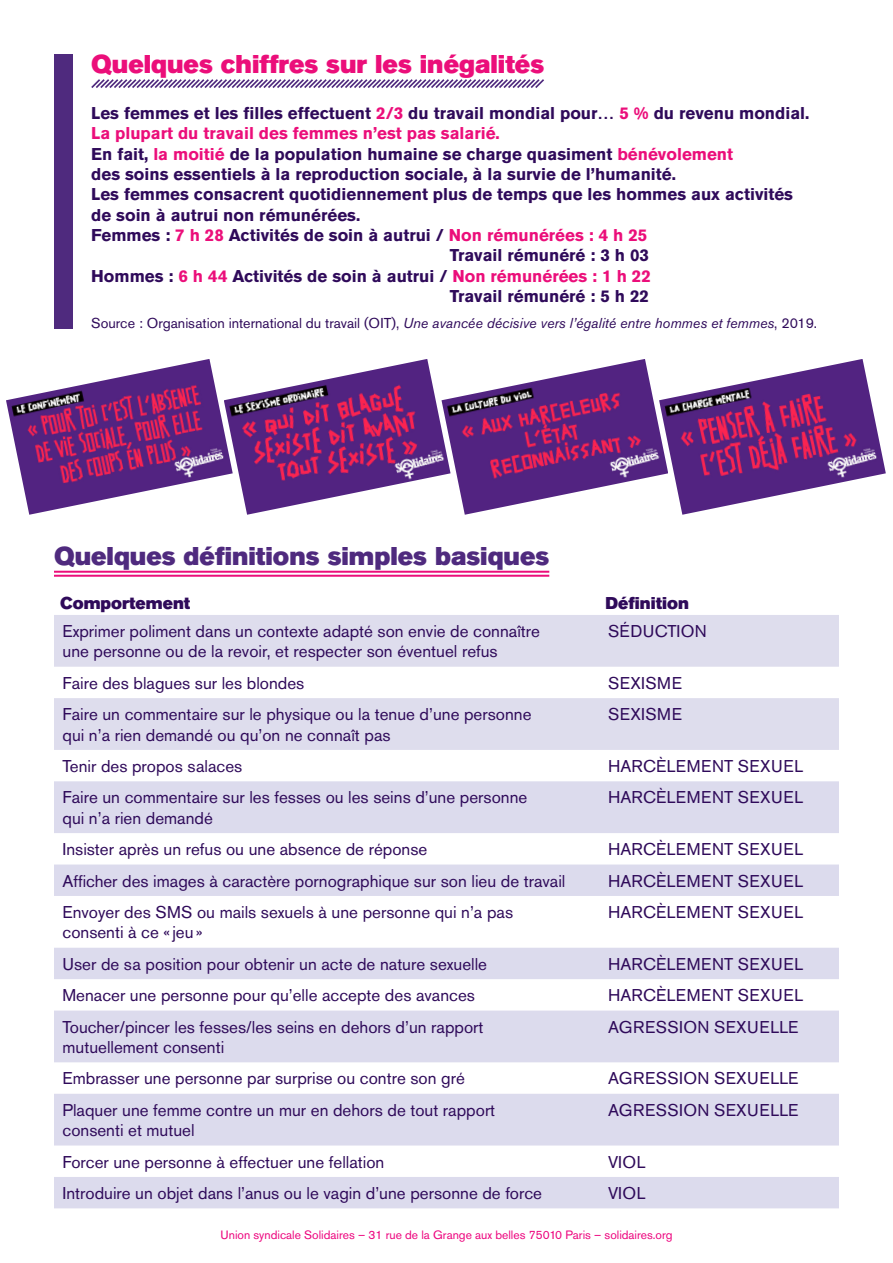
<style>
.page{position:relative;width:893px;height:1263px;background:#fff}
.page>*{position:absolute;margin:0;border:0;box-sizing:border-box;transform-origin:0 0}
.autre_titre_2{font:25.5px "Akzidenz Grotesk Std Super";color:#4f2a7e}
.autre_titre{font:25.5px "Akzidenz Grotesk Std Super";color:#eb0e7a}
.Style_de_paragraphe{font:16.95px/20.4px "Akzidenz Grotesk Std";color:#2f0a5a}
.Style_de_paragraphe-2{font:700 16.95px/20.4px "Akzidenz Grotesk Std";color:#2f0a5a}
.Style_de_paragraphe-3{font:16.95px "Akzidenz Grotesk Std";letter-spacing:.02em;color:#2f0a5a}
.Style_de_paragraphe-4{font:700 16.95px "Akzidenz Grotesk Std";color:#eb0e7a}
.Style_de_paragraphe-5{font:16.95px "Akzidenz Grotesk Std Super";color:#2f0a5a}
.Style_de_paragraphe-6{font:14.25px "Akzidenz Grotesk Std";color:#2f0a5a}
.t1{font:12px "Akzidenz Grotesk Std";color:#ed027d}
.s1{color:#eb0e7a}
.s2{font-style:italic}
</style>
<div class="page">
<svg style="left:91px;top:79px;width:453px;height:9px"></svg>
<hr style="left:54px;top:571px;width:495px;height:2px;background:#eb0e7a">
<hr style="left:54px;top:575px;width:495px;height:2px;background:#eb0e7a">
<svg style="left:54px;top:615px;width:785px;height:135px;fill:#dedded"></svg>
<svg style="left:54px;top:781px;width:785px;height:427px;fill:#dcdbed"></svg>
<div style="left:54px;top:54px;width:18px;height:274px;background:#4f2a7e"></div>
<img style="left:668px;top:359px;width:218px;height:156px">
<img style="left:6px;top:359px;width:218px;height:156px">
<img style="left:224px;top:359px;width:217px;height:156px">
<img style="left:441px;top:359px;width:227px;height:156px">
<p class="autre_titre" style="left:91px;top:49px;width:454px">Quelques chiffres sur les inégalités</p>
<p class="Style_de_paragraphe-2" style="left:91px;top:103px;width:720px">Les femmes et les filles effectuent <span class="s1">2/3</span> du travail mondial pour… <span class="s1">5 %</span> du revenu mondial.</p>
<p class="Style_de_paragraphe-4" style="left:91px;top:124px;width:410px">La plupart du travail des femmes n’est pas salarié.</p>
<p class="Style_de_paragraphe-2" style="left:91px;top:144px;width:643px">En fait, <span class="s1">la moitié</span> de la population humaine se charge quasiment <span class="s1">bénévolement </span>des soins essentiels à la reproduction sociale, à la survie de l’humanité.</p>
<p class="Style_de_paragraphe-2" style="left:91px;top:184px;width:703px">Les femmes consacrent quotidiennement plus de temps que les hommes aux activités de soin à autrui non rémunérées.</p>
<p class="Style_de_paragraphe-2" style="left:91px;top:225px;width:558px">Femmes : <span class="s1">7 h 28</span> Activités de soin à autrui / <span class="s1">Non rémunérées : 4 h 25</span></p>
<p class="Style_de_paragraphe-2" style="left:450px;top:245px;width:201px">Travail rémunéré : 3 h 03</p>
<p class="Style_de_paragraphe-2" style="left:91px;top:266px;width:561px">Hommes : <span class="s1">6 h 44</span> Activités de soin à autrui / <span class="s1">Non rémunérées : 1 h 22</span></p>
<p class="Style_de_paragraphe-2" style="left:450px;top:286px;width:201px">Travail rémunéré : 5 h 22</p>
<p class="Style_de_paragraphe-6" style="left:91px;top:315px;width:727px">Source : Organisation international du travail (OIT), <span class="s2">Une avancée décisive vers l’égalité entre hommes et femmes</span>, 2019.</p>
<p class="autre_titre_2" style="left:54px;top:541px;width:497px">Quelques définitions simples basiques</p>
<p class="Style_de_paragraphe-5" style="left:60px;top:593px;width:132px">Comportement</p>
<p class="Style_de_paragraphe-5" style="left:606px;top:593px;width:85px">Définition</p>
<p class="Style_de_paragraphe" style="left:63px;top:621px;width:479px">Exprimer poliment dans un contexte adapté son envie de connaître une personne ou de la revoir, et respecter son éventuel refus</p>
<p class="Style_de_paragraphe-3" style="left:608px;top:621px;width:100px">SÉDUCTION</p>
<p class="Style_de_paragraphe" style="left:63px;top:672px;width:243px">Faire des blagues sur les blondes</p>
<p class="Style_de_paragraphe-3" style="left:608px;top:673px;width:75px">SEXISME</p>
<p class="Style_de_paragraphe" style="left:63px;top:704px;width:471px">Faire un commentaire sur le physique ou la tenue d’une personne qui n’a rien demandé ou qu’on ne connaît pas</p>
<p class="Style_de_paragraphe-3" style="left:608px;top:704px;width:75px">SEXISME</p>
<p class="Style_de_paragraphe" style="left:63px;top:756px;width:181px">Tenir des propos salaces</p>
<p class="Style_de_paragraphe-3" style="left:608px;top:756px;width:197px">HARCÈLEMENT SEXUEL</p>
<p class="Style_de_paragraphe" style="left:63px;top:787px;width:466px">Faire un commentaire sur les fesses ou les seins d’une personne qui n’a rien demandé</p>
<p class="Style_de_paragraphe-3" style="left:608px;top:787px;width:197px">HARCÈLEMENT SEXUEL</p>
<p class="Style_de_paragraphe" style="left:63px;top:839px;width:366px">Insister après un refus ou une absence de réponse</p>
<p class="Style_de_paragraphe-3" style="left:608px;top:839px;width:197px">HARCÈLEMENT SEXUEL</p>
<p class="Style_de_paragraphe" style="left:63px;top:870px;width:504px">Afficher des images à caractère pornographique sur son lieu de travail</p>
<p class="Style_de_paragraphe-3" style="left:608px;top:871px;width:197px">HARCÈLEMENT SEXUEL</p>
<p class="Style_de_paragraphe" style="left:63px;top:902px;width:452px">Envoyer des SMS ou mails sexuels à une personne qui n’a pas consenti à ce «jeu»</p>
<p class="Style_de_paragraphe-3" style="left:608px;top:902px;width:197px">HARCÈLEMENT SEXUEL</p>
<p class="Style_de_paragraphe" style="left:63px;top:953px;width:426px">User de sa position pour obtenir un acte de nature sexuelle</p>
<p class="Style_de_paragraphe-3" style="left:608px;top:954px;width:197px">HARCÈLEMENT SEXUEL</p>
<p class="Style_de_paragraphe" style="left:63px;top:985px;width:414px">Menacer une personne pour qu’elle accepte des avances</p>
<p class="Style_de_paragraphe-3" style="left:608px;top:985px;width:197px">HARCÈLEMENT SEXUEL</p>
<p class="Style_de_paragraphe" style="left:63px;top:1016px;width:423px">Toucher/pincer les fesses/les seins en dehors d’un rapport mutuellement consenti</p>
<p class="Style_de_paragraphe-3" style="left:608px;top:1017px;width:192px">AGRESSION SEXUELLE</p>
<p class="Style_de_paragraphe" style="left:63px;top:1068px;width:404px">Embrasser une personne par surprise ou contre son gré</p>
<p class="Style_de_paragraphe-3" style="left:608px;top:1068px;width:192px">AGRESSION SEXUELLE</p>
<p class="Style_de_paragraphe" style="left:63px;top:1099px;width:434px">Plaquer une femme contre un mur en dehors de tout rapport consenti et mutuel</p>
<p class="Style_de_paragraphe-3" style="left:608px;top:1100px;width:192px">AGRESSION SEXUELLE</p>
<p class="Style_de_paragraphe" style="left:63px;top:1151px;width:323px">Forcer une personne à effectuer une fellation</p>
<p class="Style_de_paragraphe" style="left:608px;top:1151px;width:39px">VIOL</p>
<p class="Style_de_paragraphe" style="left:63px;top:1183px;width:481px">Introduire un objet dans l’anus ou le vagin d’une personne de force</p>
<p class="Style_de_paragraphe" style="left:608px;top:1183px;width:39px">VIOL</p>
<p class="t1" style="left:220px;top:1228px;width:454px">Union syndicale Solidaires – 31 rue de la Grange aux belles 75010 Paris – solidaires.org</p>
</div>
